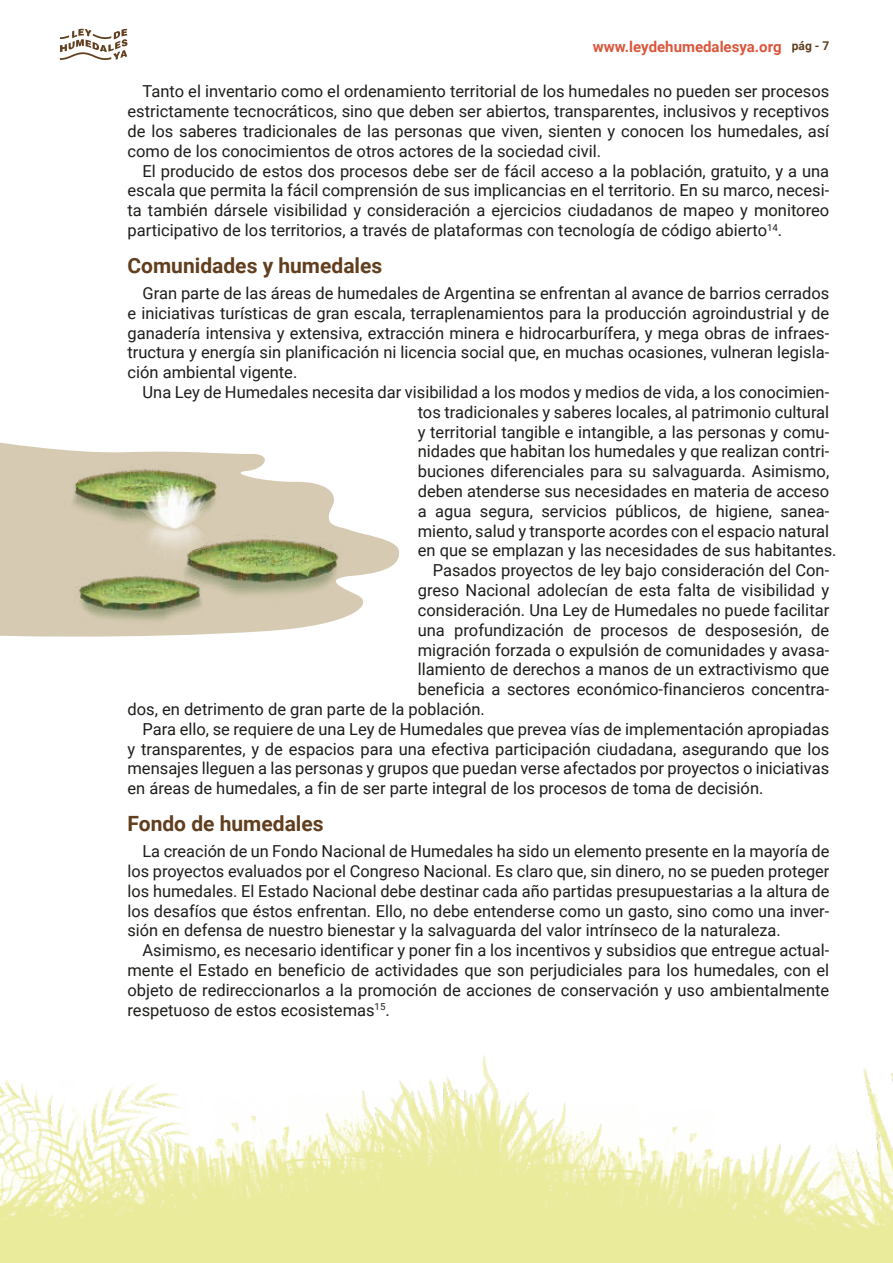
<style>
.page{position:relative;width:893px;height:1263px;background:#fff}
.page>*{position:absolute;margin:0;border:0;box-sizing:border-box;transform-origin:0 0}
.t1{font:700 21px "Roboto";color:#613e1e}
.t2{font:16.5px/19.8px "Roboto";color:#1d1d1b;text-align:justify}
.t3{font:700 15px "Roboto";color:#da573c}
.s1{font-size:12px;color:#613e1e}
</style>
<div class="page">
<img style="left:0;top:1055px;width:893px;height:208px">
<svg style="left:0;top:442px;width:400px;height:195px;fill:#d6cab2"></svg>
<img style="left:65px;top:442px;width:280px;height:185px">
<svg style="left:60px;top:29px;width:68px;height:31px"></svg>
<p class="t3" style="left:593px;top:37px;width:238px">www.leydehumedalesya.org <span class="s1">pág - 7</span></p>
<p class="t2" style="left:128px;top:81px;width:703px;text-indent:15px">Tanto el inventario como el ordenamiento territorial de los humedales no pueden ser procesos estrictamente tecnocráticos, sino que deben ser abiertos, transparentes, inclusivos y receptivos de los saberes tradicionales de las personas que viven, sienten y conocen los humedales, así como de los conocimientos de otros actores de la sociedad civil.</p>
<p class="t2" style="left:128px;top:160px;width:703px;text-indent:15px">El producido de estos dos procesos debe ser de fácil acceso a la población, gratuito, y a una escala que permita la fácil comprensión de sus implicancias en el territorio. En su marco, necesi&shy;ta también dársele visibilidad y consideración a ejercicios ciudadanos de mapeo y monitoreo participativo de los territorios, a través de plataformas con tecnología de código abierto<sup>14</sup>.</p>
<p class="t1" style="left:128px;top:251px;width:256px">Comunidades y humedales</p>
<p class="t2" style="left:128px;top:283px;width:703px;text-indent:15px">Gran parte de las áreas de humedales de Argentina se enfrentan al avance de barrios cerrados e iniciativas turísticas de gran escala, terraplenamientos para la producción agroindustrial y de ganadería intensiva y extensiva, extracción minera e hidrocarburífera, y mega obras de infraes&shy;tructura y energía sin planificación ni licencia social que, en muchas ocasiones, vulneran legisla&shy;ción ambiental vigente.</p>
<p class="t2" style="left:143px;top:382px;width:688px">Una Ley de Humedales necesita dar visibilidad a los modos y medios de vida, a los conocimien-</p>
<p class="t2" style="left:418px;top:401px;width:413px">tos tradicionales y saberes locales, al patrimonio cultural</p>
<p class="t2" style="left:418px;top:421px;width:413px">y territorial tangible e intangible, a las personas y comu-</p>
<p class="t2" style="left:418px;top:441px;width:413px">nidades que habitan los humedales y que realizan contri-</p>
<p class="t2" style="left:418px;top:461px;width:413px">buciones diferenciales para su salvaguarda. Asimismo,</p>
<p class="t2" style="left:418px;top:481px;width:413px">deben atenderse sus necesidades en materia de acceso</p>
<p class="t2" style="left:418px;top:500px;width:413px">a agua segura, servicios públicos, de higiene, sanea-</p>
<p class="t2" style="left:418px;top:520px;width:413px">miento, salud y transporte acordes con el espacio natural</p>
<p class="t2" style="left:418px;top:540px;width:420px">en que se emplazan y las necesidades de sus habitantes.</p>
<p class="t2" style="left:433px;top:560px;width:398px">Pasados proyectos de ley bajo consideración del Con-</p>
<p class="t2" style="left:418px;top:580px;width:413px">greso Nacional adolecían de esta falta de visibilidad y</p>
<p class="t2" style="left:418px;top:599px;width:413px">consideración. Una Ley de Humedales no puede facilitar</p>
<p class="t2" style="left:418px;top:619px;width:413px">una profundización de procesos de desposesión, de</p>
<p class="t2" style="left:418px;top:639px;width:413px">migración forzada o expulsión de comunidades y avasa-</p>
<p class="t2" style="left:418px;top:659px;width:413px">llamiento de derechos a manos de un extractivismo que</p>
<p class="t2" style="left:418px;top:679px;width:413px">beneficia a sectores económico-financieros concentra-</p>
<p class="t2" style="left:128px;top:698px;width:359px">dos, en detrimento de gran parte de la población.</p>
<p class="t2" style="left:143px;top:718px;width:688px">Para ello, se requiere de una Ley de Humedales que prevea vías de implementación apropiadas</p>
<p class="t2" style="left:128px;top:738px;width:703px">y transparentes, y de espacios para una efectiva participación ciudadana, asegurando que los</p>
<p class="t2" style="left:128px;top:758px;width:703px">mensajes lleguen a las personas y grupos que puedan verse afectados por proyectos o iniciativas</p>
<p class="t2" style="left:128px;top:778px;width:637px">en áreas de humedales, a fin de ser parte integral de los procesos de toma de decisión.</p>
<p class="t1" style="left:128px;top:809px;width:198px">Fondo de humedales</p>
<p class="t2" style="left:128px;top:841px;width:703px;text-indent:15px">La creación de un Fondo Nacional de Humedales ha sido un elemento presente en la mayoría de los proyectos evaluados por el Congreso Nacional. Es claro que, sin dinero, no se pueden proteger los humedales. El Estado Nacional debe destinar cada año partidas presupuestarias a la altura de los desafíos que éstos enfrentan. Ello, no debe entenderse como un gasto, sino como una inver&shy;sión en defensa de nuestro bienestar y la salvaguarda del valor intrínseco de la naturaleza.</p>
<p class="t2" style="left:128px;top:940px;width:703px;text-indent:15px">Asimismo, es necesario identificar y poner fin a los incentivos y subsidios que entregue actual&shy;mente el Estado en beneficio de actividades que son perjudiciales para los humedales, con el objeto de redireccionarlos a la promoción de acciones de conservación y uso ambientalmente respetuoso de estos ecosistemas<sup>15</sup>.</p>
</div>
